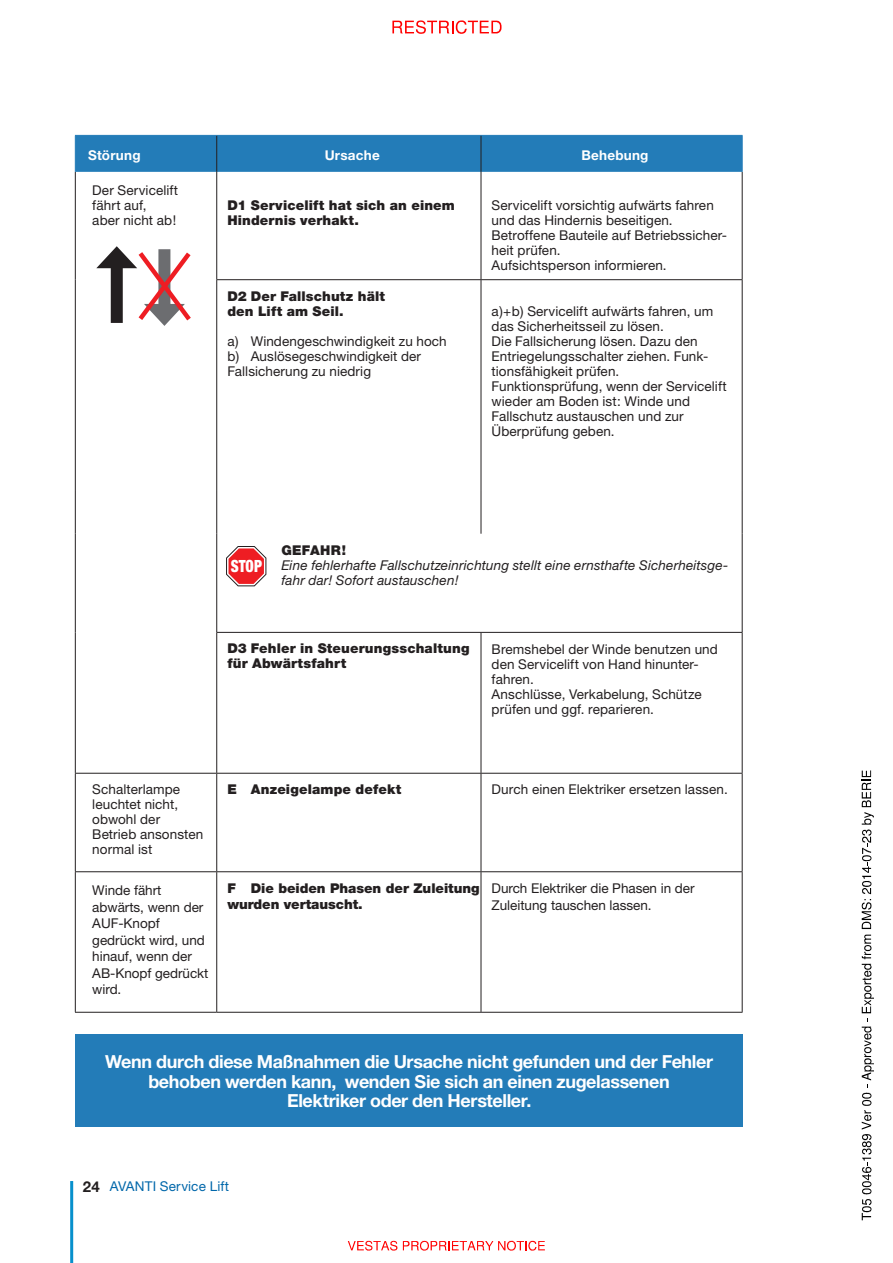
<style>
.page{position:relative;width:893px;height:1263px;background:#fff}
.page>*{position:absolute;margin:0;border:0;box-sizing:border-box;transform-origin:0 0}
.Diagram_white_centre{font:700 18px/19.5px "Helvetica Neue";letter-spacing:-.02em;color:#fff;text-align:center}
.t1{font:900 condensed 16.8px "Helvetica Neue";color:#fff;scale:.89 1}
.Body_text_9_10_-_55{font:13.5px/15px "Helvetica Neue";letter-spacing:.005em;color:#231f20}
.Body_text_9_10_-_55-2{font:900 13.5px/15px "Helvetica Neue";letter-spacing:.01em;color:#231f20}
.Body_text_-_Italic_n{font:italic 13.5px/15px "Helvetica Neue";letter-spacing:.01em;color:#231f20}
.t2{font:13.5px "Helvetica Neue";letter-spacing:.01em;color:#0067aa}
.Diagram_white_centre-2{font:700 13.5px "Helvetica Neue";letter-spacing:.015em;color:#fff}
.Diagram_white_left_9{font:700 13.5px "Helvetica Neue";letter-spacing:.015em;color:#fff}
.s1{font-weight:700;font-size:15px;color:#231f20}
</style>
<div class="page">
<hr style="left:70px;top:1181px;width:3px;height:82px;background:#0890cc">
<svg style="left:96px;top:246px;width:95px;height:80px"></svg>
<svg style="left:226px;top:546px;width:40px;height:40px"></svg>
<div style="left:76px;top:136px;width:666px;height:36px;background:#237cb8"></div>
<hr style="left:75px;top:172px;width:1px;height:108px;background:#231f20">
<hr style="left:216px;top:172px;width:1px;height:107px;background:#231f20">
<hr style="left:481px;top:172px;width:1px;height:107px;background:#231f20">
<hr style="left:742px;top:172px;width:1px;height:107px;background:#231f20">
<hr style="left:75px;top:280px;width:1px;height:211px;background:#231f20">
<hr style="left:216px;top:279px;width:265px;height:1px;background:#231f20">
<hr style="left:216px;top:280px;width:1px;height:211px;background:#231f20">
<hr style="left:481px;top:279px;width:261px;height:1px;background:#231f20">
<hr style="left:481px;top:280px;width:1px;height:211px;background:#231f20">
<hr style="left:742px;top:280px;width:1px;height:211px;background:#231f20">
<hr style="left:75px;top:491px;width:1px;height:43px;background:#231f20">
<hr style="left:216px;top:491px;width:1px;height:43px;background:#231f20">
<hr style="left:481px;top:491px;width:1px;height:43px;background:#231f20">
<hr style="left:742px;top:491px;width:1px;height:43px;background:#231f20">
<hr style="left:75px;top:534px;width:1px;height:98px;background:#231f20">
<hr style="left:216px;top:534px;width:1px;height:98px;background:#231f20">
<hr style="left:742px;top:534px;width:1px;height:98px;background:#231f20">
<hr style="left:75px;top:632px;width:1px;height:141px;background:#231f20">
<hr style="left:216px;top:632px;width:265px;height:1px;background:#231f20">
<hr style="left:216px;top:633px;width:1px;height:140px;background:#231f20">
<hr style="left:481px;top:632px;width:261px;height:1px;background:#231f20">
<hr style="left:481px;top:633px;width:1px;height:140px;background:#231f20">
<hr style="left:742px;top:633px;width:1px;height:140px;background:#231f20">
<hr style="left:75px;top:773px;width:142px;height:1px;background:#231f20">
<hr style="left:75px;top:774px;width:1px;height:97px;background:#231f20">
<hr style="left:217px;top:773px;width:264px;height:1px;background:#231f20">
<hr style="left:216px;top:774px;width:1px;height:97px;background:#231f20">
<hr style="left:481px;top:773px;width:261px;height:1px;background:#231f20">
<hr style="left:481px;top:774px;width:1px;height:97px;background:#231f20">
<hr style="left:742px;top:774px;width:1px;height:97px;background:#231f20">
<hr style="left:75px;top:872px;width:1px;height:140px;background:#231f20">
<hr style="left:75px;top:871px;width:142px;height:1px;background:#231f20">
<hr style="left:75px;top:135px;width:142px;height:1px;background:#237cb8">
<hr style="left:75px;top:136px;width:1px;height:36px;background:#237cb8">
<hr style="left:217px;top:135px;width:264px;height:1px;background:#237cb8">
<hr style="left:481px;top:135px;width:261px;height:1px;background:#237cb8">
<hr style="left:742px;top:136px;width:1px;height:36px;background:#237cb8">
<hr style="left:216px;top:136px;width:1px;height:36px;background:#231f20">
<hr style="left:481px;top:136px;width:1px;height:36px;background:#231f20">
<hr style="left:217px;top:871px;width:264px;height:1px;background:#231f20">
<hr style="left:216px;top:872px;width:1px;height:140px;background:#231f20">
<hr style="left:481px;top:871px;width:261px;height:1px;background:#231f20">
<hr style="left:481px;top:872px;width:1px;height:140px;background:#231f20">
<hr style="left:742px;top:872px;width:1px;height:140px;background:#231f20">
<hr style="left:75px;top:1012px;width:142px;height:1px;background:#231f20">
<hr style="left:217px;top:1012px;width:264px;height:1px;background:#231f20">
<hr style="left:481px;top:1012px;width:261px;height:1px;background:#231f20">
<div style="left:75px;top:1034px;width:667px;height:93px;background:#237cb8"></div>
<svg style="left:348px;top:1241px;width:49px;height:9px"></svg>
<svg style="left:403px;top:1241px;width:142px;height:9px"></svg>
<svg style="left:392px;top:20px;width:109px;height:14px"></svg>
<svg style="left:862px;top:935px;width:12px;height:285px"></svg>
<svg style="left:862px;top:770px;width:12px;height:159px"></svg>
<p class="Diagram_white_left_9" style="left:88px;top:147px;width:54px">Störung</p>
<p class="Diagram_white_centre-2" style="left:325px;top:147px;width:57px">Ursache</p>
<p class="Diagram_white_centre-2" style="left:581px;top:147px;width:69px">Behebung</p>
<p class="Body_text_9_10_-_55" style="left:92px;top:183px;width:87px">Der Servicelift</p>
<p class="Body_text_9_10_-_55" style="left:92px;top:198px;width:86px">fährt auf, aber nicht ab!</p>
<p class="Body_text_9_10_-_55-2" style="left:227px;top:198px;width:229px">D1 Servicelift hat sich an einem<br>Hindernis verhakt.</p>
<p class="Body_text_9_10_-_55" style="left:492px;top:198px;width:224px">Servicelift vorsichtig aufwärts fahren und das Hindernis beseitigen.</p>
<p class="Body_text_9_10_-_55" style="left:492px;top:228px;width:237px">Betroffene Bauteile auf Betriebssicher&shy;heit prüfen.</p>
<p class="Body_text_9_10_-_55" style="left:492px;top:258px;width:177px">Aufsichtsperson informieren.</p>
<p class="Body_text_9_10_-_55-2" style="left:227px;top:288px;width:159px">D2 Der Fallschutz hält</p>
<p class="Body_text_9_10_-_55-2" style="left:227px;top:303px;width:118px">den Lift am Seil.</p>
<p class="Body_text_9_10_-_55" style="left:227px;top:333px;width:221px">a) Windengeschwindigkeit zu hoch</p>
<p class="Body_text_9_10_-_55" style="left:227px;top:348px;width:195px">b) Auslösegeschwindigkeit der<br>Fallsicherung zu niedrig</p>
<p class="Body_text_9_10_-_55" style="left:492px;top:303px;width:223px">a)+b) Servicelift aufwärts fahren, um das Sicherheitsseil zu lösen.</p>
<p class="Body_text_9_10_-_55" style="left:492px;top:333px;width:218px">Die Fallsicherung lösen. Dazu den<br>Entriegelungsschalter ziehen. Funk&shy;tionsfähigkeit prüfen.</p>
<p class="Body_text_9_10_-_55" style="left:492px;top:378px;width:237px">Funktionsprüfung, wenn der Servicelift wieder am Boden ist: Winde und<br>Fallschutz austauschen und zur<br>Überprüfung geben.</p>
<p class="t1" style="left:231px;top:555px;width:37px">STOP</p>
<p class="Body_text_9_10_-_55-2" style="left:281px;top:543px;width:66px">GEFAHR!</p>
<p class="Body_text_-_Italic_n" style="left:281px;top:557px;width:448px">Eine fehlerhafte Fallschutzeinrichtung stellt eine ernsthafte Sicherheitsge&shy;fahr dar! Sofort austauschen!</p>
<p class="Body_text_9_10_-_55-2" style="left:227px;top:641px;width:244px">D3 Fehler in Steuerungsschaltung für Abwärtsfahrt</p>
<p class="Body_text_9_10_-_55" style="left:492px;top:641px;width:228px">Bremshebel der Winde benutzen und den Servicelift von Hand hinunter&shy;fahren.</p>
<p class="Body_text_9_10_-_55" style="left:492px;top:686px;width:212px">Anschlüsse, Verkabelung, Schütze prüfen und ggf. reparieren.</p>
<p class="Body_text_9_10_-_55" style="left:92px;top:782px;width:89px">Schalterlampe</p>
<p class="Body_text_9_10_-_55" style="left:92px;top:797px;width:87px">leuchtet nicht, obwohl der</p>
<p class="Body_text_9_10_-_55" style="left:92px;top:827px;width:112px">Betrieb ansonsten</p>
<p class="Body_text_9_10_-_55" style="left:92px;top:842px;width:61px">normal ist</p>
<p class="Body_text_9_10_-_55-2" style="left:227px;top:782px;width:175px">E Anzeigelampe defekt</p>
<p class="Body_text_9_10_-_55" style="left:492px;top:782px;width:238px">Durch einen Elektriker ersetzen lassen.</p>
<p class="Body_text_9_10_-_55" style="left:92px;top:882px;width:118px;line-height:16.5px">Winde fährt abwärts, wenn der<br>AUF-Knopf gedrückt wird, und hinauf, wenn der<br>AB-Knopf gedrückt wird.</p>
<p class="Body_text_9_10_-_55-2" style="left:227px;top:880px;width:254px;line-height:16.5px">F Die beiden Phasen der Zuleitung wurden vertauscht.</p>
<p class="Body_text_9_10_-_55" style="left:492px;top:880px;width:204px;line-height:16.5px">Durch Elektriker die Phasen in der<br>Zuleitung tauschen lassen.</p>
<p class="Diagram_white_centre" style="left:105px;top:1052px;width:610px">Wenn durch diese Maßnahmen die Ursache nicht gefunden und der Fehler behoben werden kann, wenden Sie sich an einen zugelassenen<br>Elektriker oder den Hersteller.</p>
<p class="t2" style="left:83px;top:1178px;width:148px"><span class="s1">24</span> AVANTI Service Lift</p>
</div>
